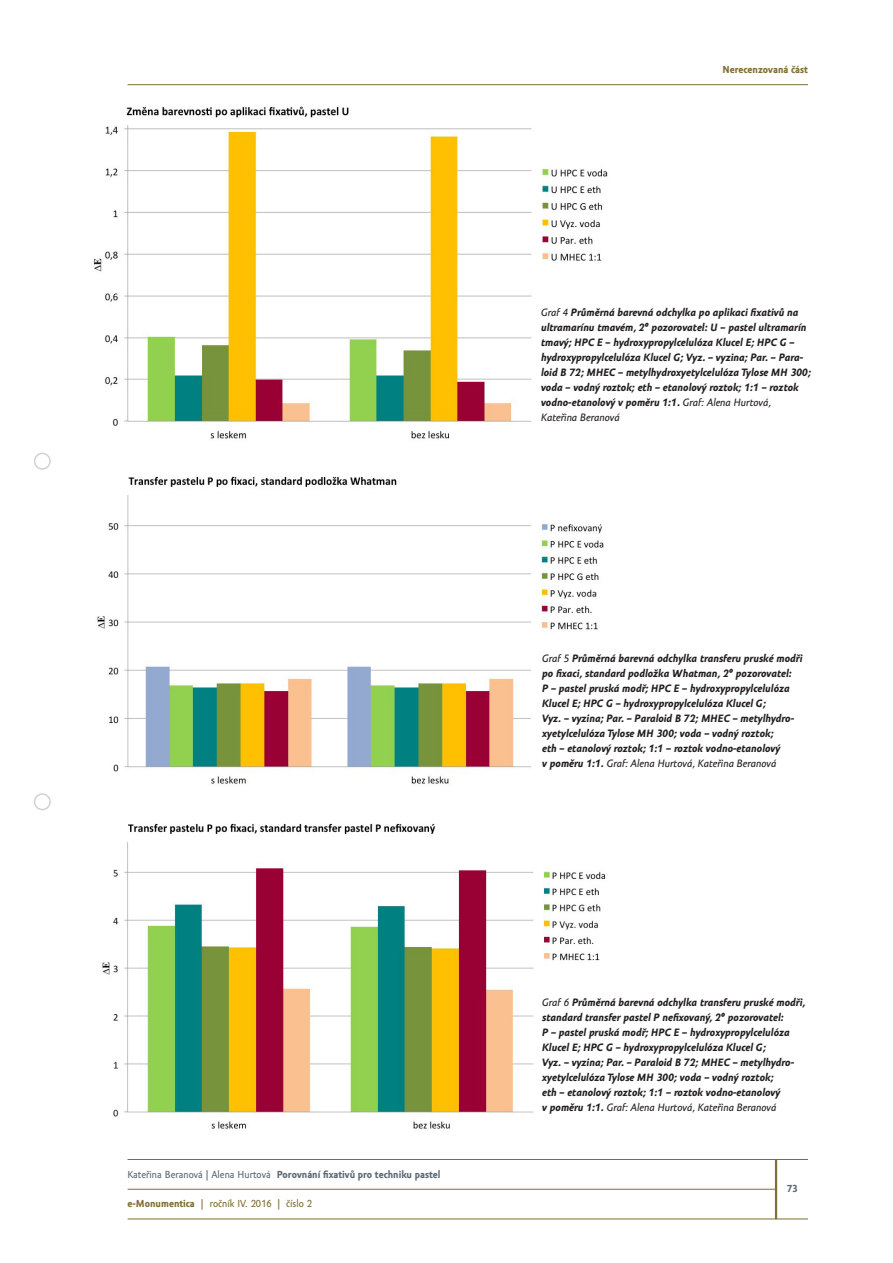
<style>
.page{position:relative;width:893px;height:1263px;background:#fff}
.page>*{position:absolute;margin:0;border:0;box-sizing:border-box;transform-origin:0 0}
.t1{font:italic 700 10.95px/15px "Amor Sans Text Pro";color:#231f20}
.t2{font:italic 10.95px "Amor Sans Text Pro";color:#231f20}
.t3{font:700 10.5px "Amor Sans Text Pro";color:#5c6a74}
.t4{font:10.5px "Amor Sans Text Pro";color:#806e35}
.t5{font:700 10.5px "Amor Sans Text Pro";color:#806e35}
.s1{font-weight:400}
.s2{font-weight:700}
</style>
<div class="page">
<hr style="left:128px;top:1189px;width:648px;height:1px;background:#806e35">
<hr style="left:128px;top:1218px;width:680px;height:1px;background:#806e35">
<div style="left:34px;top:453px;width:17px;height:17px;border:2px solid #d1d2d4;border-radius:50%"></div>
<div style="left:34px;top:793px;width:17px;height:17px;border:2px solid #d1d2d4;border-radius:50%"></div>
<hr style="left:128px;top:1159px;width:680px;height:1px;background:#806e35">
<hr style="left:775px;top:1159px;width:2px;height:60px;background:#806e35">
<hr style="left:128px;top:84px;width:680px;height:1px;background:#806e35">
<img style="left:94px;top:125px;width:514px;height:314px">
<img style="left:126px;top:106px;width:223px;height:12px">
<img style="left:97px;top:495px;width:507px;height:289px">
<img style="left:128px;top:476px;width:269px;height:11px">
<img style="left:102px;top:842px;width:504px;height:287px">
<img style="left:128px;top:823px;width:308px;height:11px">
<p class="t3" style="left:128px;top:1169px;width:315px"><span class="s1">Kateřina Beranová | Alena Hurtová</span> Porovnání fixativů pro techniku pastel</p>
<p class="t4" style="left:128px;top:1197px;width:186px"><span class="s2">e-Monumentica</span> | ročník IV. 2016 | číslo 2</p>
<p class="t5" style="left:722px;top:64px;width:87px">Nerecenzovaná část</p>
<p class="t1" style="left:541px;top:305px;width:271px"><span class="s1">Graf 4</span> Průměrná barevná odchylka po aplikaci fixativů na ultramarínu tmavém, 2° pozorovatel: U – pastel ultramarín tmavý; HPC E – hydroxypropylcelulóza Klucel E; HPC G – hydroxypropylcelulóza Klucel G; Vyz. – vyzina; Par. – Para&shy;loid B 72; MHEC – metylhydroxyetylcelulóza Tylose MH 300; voda – vodný roztok; eth – etanolový roztok; 1:1 – roztok vodno-etanolový v poměru 1:1. <span class="s1">Graf: Alena Hurtová,</span></p>
<p class="t2" style="left:541px;top:411px;width:80px">Kateřina Beranová</p>
<p class="t1" style="left:542px;top:651px;width:262px"><span class="s1">Graf 5</span> Průměrná barevná odchylka transferu pruské modři po fixaci, standard podložka Whatman, 2° pozorovatel:</p>
<p class="t1" style="left:542px;top:681px;width:249px">P – pastel pruská modř; HPC E – hydroxypropylcelulóza<br>Klucel E; HPC G – hydroxypropylcelulóza Klucel G;</p>
<p class="t1" style="left:542px;top:711px;width:253px">Vyz. – vyzina; Par. – Paraloid B 72; MHEC – metylhydro&shy;xyetylcelulóza Tylose MH 300; voda – vodný roztok;</p>
<p class="t1" style="left:542px;top:741px;width:240px">eth – etanolový roztok; 1:1 – roztok vodno-etanolový</p>
<p class="t2" style="left:542px;top:757px;width:236px"><span class="s2">v poměru 1:1.</span> Graf: Alena Hurtová, Kateřina Beranová</p>
<p class="t1" style="left:542px;top:995px;width:265px"><span class="s1">Graf 6</span> Průměrná barevná odchylka transferu pruské modři, standard transfer pastel P nefixovaný, 2° pozorovatel:</p>
<p class="t1" style="left:542px;top:1025px;width:249px">P – pastel pruská modř; HPC E – hydroxypropylcelulóza<br>Klucel E; HPC G – hydroxypropylcelulóza Klucel G;</p>
<p class="t1" style="left:542px;top:1055px;width:253px">Vyz. – vyzina; Par. – Paraloid B 72; MHEC – metylhydro&shy;xyetylcelulóza Tylose MH 300; voda – vodný roztok;</p>
<p class="t1" style="left:542px;top:1085px;width:240px">eth – etanolový roztok; 1:1 – roztok vodno-etanolový</p>
<p class="t2" style="left:542px;top:1102px;width:236px"><span class="s2">v poměru 1:1.</span> Graf: Alena Hurtová, Kateřina Beranová</p>
<p class="t3" style="left:787px;top:1183px;width:13px">73</p>
</div>
